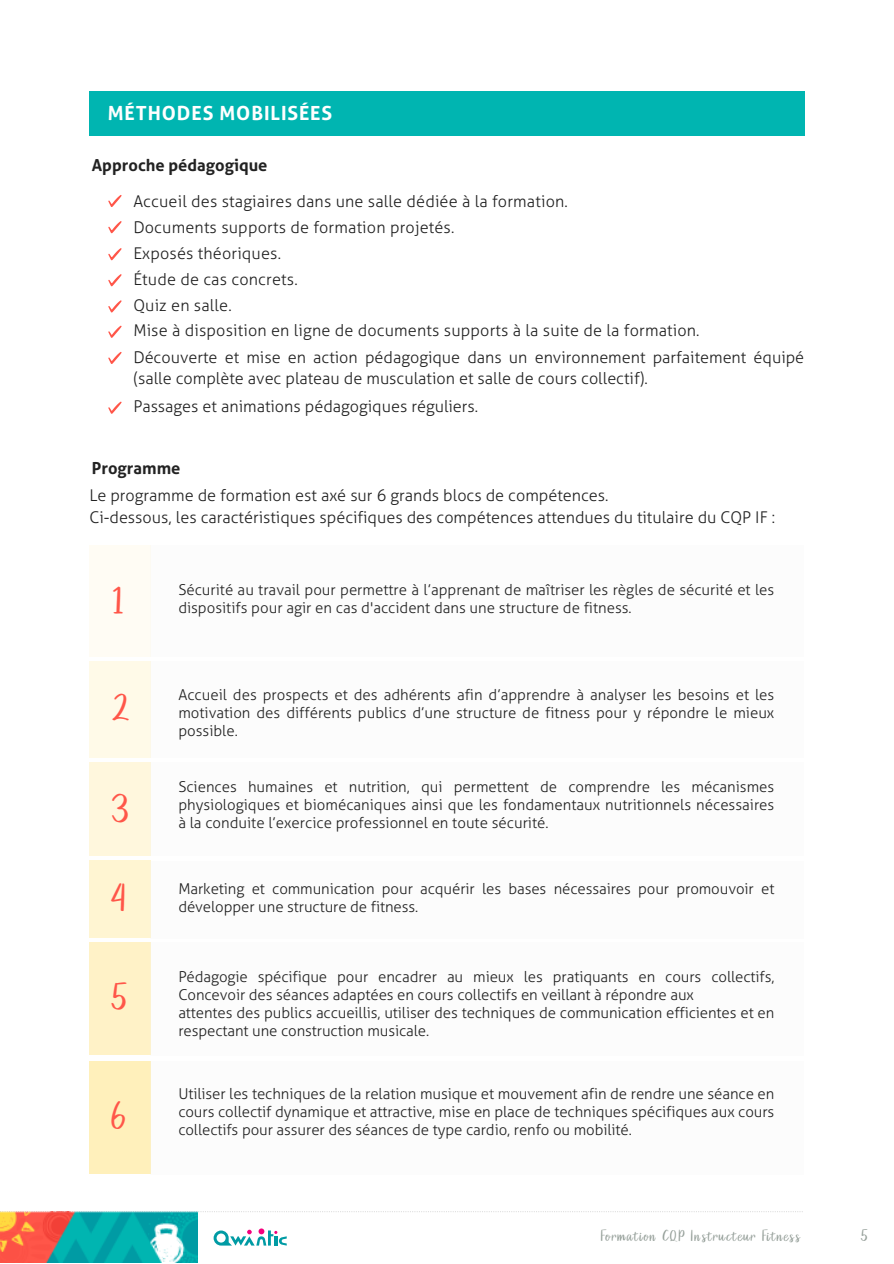
<style>
.page{position:relative;width:894px;height:1264px;background:#fff}
.page>*{position:absolute;margin:0;border:0;box-sizing:border-box;transform-origin:0 0}
.t1{font:42px "Back To School";color:#ff5649}
.t2{font:700 19.5px "Aller";letter-spacing:.045em;color:#fff}
.t3{font:18px "Back To School";color:#959f99}
.t4{font:700 16.5px "Aller";color:#222}
.t5{font:300 16.2px/25.8px "Aller";color:#222}
.t6{font:300 15px/18px "Aller";letter-spacing:-.005em;color:#222}
.t7{font:13.5px "Back To School";letter-spacing:.1em;color:#959f99}
</style>
<div class="page">
<div style="left:89px;top:91px;width:715px;height:44px;background:#00b5b1"></div>
<svg style="left:108px;top:195px;width:14px;height:12px"></svg>
<svg style="left:108px;top:274px;width:14px;height:12px"></svg>
<svg style="left:108px;top:221px;width:14px;height:12px"></svg>
<svg style="left:108px;top:300px;width:14px;height:12px"></svg>
<svg style="left:108px;top:248px;width:14px;height:12px"></svg>
<svg style="left:108px;top:325px;width:14px;height:13px"></svg>
<svg style="left:108px;top:352px;width:14px;height:12px"></svg>
<svg style="left:108px;top:401px;width:14px;height:13px"></svg>
<div style="left:89px;top:545px;width:61px;height:111px;background:#fffcf4"></div>
<div style="left:89px;top:762px;width:61px;height:93px;background:#fff7dd"></div>
<div style="left:89px;top:661px;width:61px;height:96px;background:#fffae8"></div>
<div style="left:89px;top:860px;width:61px;height:78px;background:#fff5d2"></div>
<div style="left:89px;top:942px;width:61px;height:113px;background:#fff2c7"></div>
<svg style="left:197px;top:1211px;width:604px;height:1px"></svg>
<svg style="left:213px;top:1228px;width:73px;height:17px"></svg>
<img style="left:0;top:1211px;width:197px;height:51px">
<div style="left:89px;top:1061px;width:61px;height:112px;background:#fff0bb"></div>
<p class="t2" style="left:108px;top:101px;width:226px">MÉTHODES MOBILISÉES</p>
<h1 class="t4" style="left:92px;top:156px;width:177px">Approche pédagogique</h1>
<p class="t5" style="left:133px;top:188px;width:567px">Accueil des stagiaires dans une salle dédiée à la formation.<br>Documents supports de formation projetés.<br>Exposés théoriques.<br>Étude de cas concrets.<br>Quiz en salle.<br>Mise à disposition en ligne de documents supports à la suite de la formation.</p>
<p class="t5" style="left:133px;top:348px;width:672px;line-height:20.2px">Découverte et mise en action pédagogique dans un environnement parfaitement équipé (salle complète avec plateau de musculation et salle de cours collectif).</p>
<p class="t5" style="left:133px;top:394px;width:346px">Passages et animations pédagogiques réguliers.</p>
<h2 class="t4" style="left:92px;top:458px;width:90px">Programme</h2>
<p class="t5" style="left:89px;top:484px;width:687px;line-height:22.5px">Le programme de formation est axé sur 6 grands blocs de compétences.<br>Ci-dessous, les caractéristiques spécifiques des compétences attendues du titulaire du CQP IF :</p>
<p class="t1" style="left:111px;top:575px;width:15px">1</p>
<h3 class="t1" style="left:110px;top:681px;width:22px">2</h3>
<p class="t1" style="left:110px;top:782px;width:21px">3</p>
<p class="t1" style="left:109px;top:871px;width:19px">4</p>
<h3 class="t1" style="left:109px;top:970px;width:21px">5</h3>
<p class="t1" style="left:109px;top:1089px;width:19px">6</p>
<p class="t6" style="left:178px;top:581px;width:597px">Sécurité au travail pour permettre à l’apprenant de maîtriser les règles de sécurité et les dispositifs pour agir en cas d'accident dans une structure de fitness.</p>
<h2 class="t6" style="left:178px;top:685px;width:597px;text-align:justify">Accueil des prospects et des adhérents afin d’apprendre à analyser les besoins et les motivation des différents publics d’une structure de fitness pour y répondre le mieux possible.</h2>
<h3 class="t6" style="left:178px;top:778px;width:597px;text-align:justify">Sciences humaines et nutrition, qui permettent de comprendre les mécanismes physiologiques et biomécaniques ainsi que les fondamentaux nutritionnels nécessaires à la conduite l’exercice professionnel en toute sécurité.</h3>
<h3 class="t6" style="left:178px;top:880px;width:597px">Marketing et communication pour acquérir les bases nécessaires pour promouvoir et développer une structure de fitness.</h3>
<p class="t6" style="left:178px;top:967px;width:597px">Pédagogie spécifique pour encadrer au mieux les pratiquants en cours collectifs, Concevoir des séances adaptées en cours collectifs en veillant à répondre aux<br>attentes des publics accueillis, utiliser des techniques de communication efficientes et en respectant une construction musicale.</p>
<p class="t6" style="left:178px;top:1084px;width:597px;text-align:justify">Utiliser les techniques de la relation musique et mouvement afin de rendre une séance en cours collectif dynamique et attractive, mise en place de techniques spécifiques aux cours collectifs pour assurer des séances de type cardio, renfo ou mobilité.</p>
<p class="t7" style="left:600px;top:1227px;width:201px">Formation CQP Instructeur Fitness</p>
<p class="t3" style="left:859px;top:1223px;width:10px">5</p>
</div>
